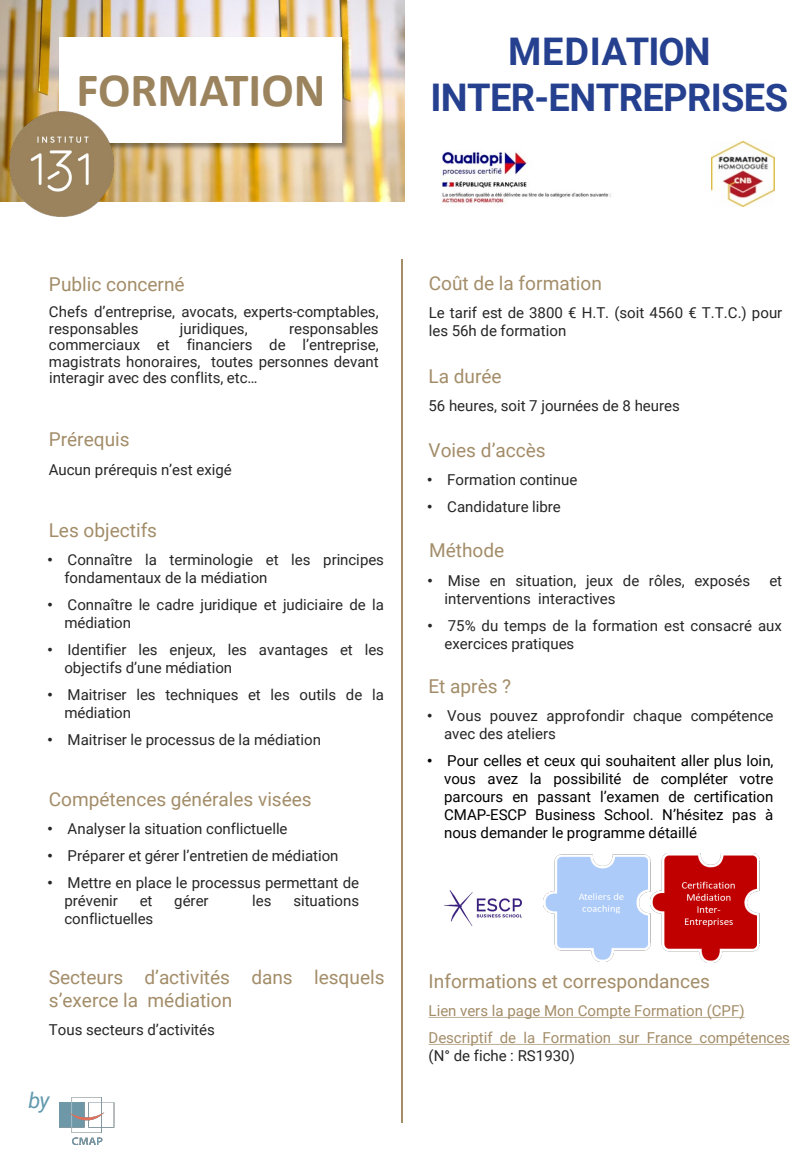
<style>
.page{position:relative;width:810px;height:1170px;background:#fff}
.page>*{position:absolute;margin:0;border:0;box-sizing:border-box;transform-origin:0 0}
.t1{font:700 48px "Calibri";color:#9b835e}
.t2{font:700 38.1px/45.8px "Roboto";letter-spacing:-.015em;color:#25408f;text-align:center}
.t3{font:italic 21.75px "Roboto";color:#6399ae}
.t4{font:19.05px/22.8px "Roboto";color:#a38d69}
.t5{font:15px/18px "Roboto";color:#262626}
.t6{font:15px/18px "Roboto";color:#000;text-align:justify}
.t7{font:15px/18px "Roboto";color:#a38d69}
.s1{font-family:"Arial"}
.s2{color:#262626}
</style>
<div class="page">
<img style="left:0;top:0;width:405px;height:202px">
<img style="left:57px;top:35px;width:294px;height:9px">
<img style="left:45px;top:44px;width:319px;height:113px">
<div style="left:60px;top:38px;width:282px;height:105px;background:#fff"></div>
<img style="left:9px;top:111px;width:106px;height:106px">
<svg style="left:429px;top:1017px;width:316px;height:1px"></svg>
<svg style="left:429px;top:1044px;width:361px;height:1px"></svg>
<hr style="left:401px;top:260px;width:2px;height:863px;background:#a38d69">
<img style="left:59px;top:1097px;width:56px;height:48px">
<img style="left:442px;top:151px;width:169px;height:52px">
<img style="left:711px;top:141px;width:64px;height:66px">
<img style="left:543px;top:854px;width:216px;height:109px">
<img style="left:445px;top:890px;width:77px;height:36px">
<h1 class="t1" style="left:77px;top:57px;width:250px">FORMATION</h1>
<h2 class="t2" style="left:430px;top:28px;width:359px">MEDIATION<br>INTER-ENTREPRISES</h2>
<p class="t4" style="left:49px;top:272px;width:137px">Public concerné</p>
<p class="t5" style="left:49px;top:303px;width:331px;line-height:16.5px">Chefs d’entreprise, avocats, experts-comptables, responsables</p>
<p class="t5" style="left:49px;top:320px;width:331px;line-height:16.5px;text-align:justify;text-indent:240px">responsables commerciaux et financiers de l’entreprise, magistrats honoraires, toutes personnes devant interagir avec des conflits, etc…</p>
<p class="t5" style="left:180px;top:319px;width:69px">juridiques,</p>
<p class="t4" style="left:49px;top:428px;width:83px">Prérequis</p>
<p class="t5" style="left:49px;top:460px;width:185px">Aucun prérequis n’est exigé</p>
<p class="t4" style="left:49px;top:518px;width:110px">Les objectifs</p>
<p class="t5" style="left:64px;top:550px;width:321px;text-indent:-17px"><span class="s1">•</span> Connaître la terminologie et les principes fondamentaux de la médiation</p>
<p class="t5" style="left:64px;top:595px;width:321px;text-indent:-17px"><span class="s1">•</span> Connaître le cadre juridique et judiciaire de la médiation</p>
<p class="t5" style="left:64px;top:640px;width:321px;text-indent:-17px"><span class="s1">•</span> Identifier les enjeux, les avantages et les objectifs d’une médiation</p>
<p class="t5" style="left:64px;top:685px;width:321px;text-indent:-17px"><span class="s1">•</span> Maitriser les techniques et les outils de la médiation</p>
<p class="t5" style="left:47px;top:730px;width:275px"><span class="s1">•</span> Maitriser le processus de la médiation</p>
<p class="t4" style="left:49px;top:787px;width:265px">Compétences générales visées</p>
<p class="t5" style="left:47px;top:819px;width:242px"><span class="s1">•</span> Analyser la situation conflictuelle</p>
<p class="t5" style="left:47px;top:846px;width:293px"><span class="s1">•</span> Préparer et gérer l’entretien de médiation</p>
<p class="t5" style="left:64px;top:873px;width:296px;text-indent:-17px"><span class="s1">•</span> Mettre en place le processus permettant de prévenir</p>
<p class="t5" style="left:140px;top:891px;width:14px">et</p>
<p class="t5" style="left:174px;top:891px;width:36px">gérer</p>
<p class="t5" style="left:252px;top:891px;width:21px">les</p>
<p class="t5" style="left:293px;top:891px;width:67px">situations</p>
<p class="t5" style="left:64px;top:909px;width:91px">conflictuelles</p>
<p class="t4" style="left:49px;top:966px;width:337px">Secteurs d’activités dans lesquels s’exerce la médiation</p>
<p class="t5" style="left:49px;top:1021px;width:167px">Tous secteurs d’activités</p>
<p class="t3" style="left:28px;top:1085px;width:23px">by</p>
<p class="t4" style="left:429px;top:271px;width:175px">Coût de la formation</p>
<p class="t5" style="left:429px;top:303px;width:355px">Le tarif est de 3800 € H.T. (soit 4560 € T.T.C.) pour les 56h de formation</p>
<p class="t4" style="left:428px;top:364px;width:75px">La durée</p>
<p class="t5" style="left:428px;top:396px;width:253px">56 heures, soit 7 journées de 8 heures</p>
<p class="t4" style="left:429px;top:438px;width:119px">Voies d’accès</p>
<p class="t5" style="left:427px;top:470px;width:152px"><span class="s1">•</span> Formation continue</p>
<p class="t5" style="left:427px;top:497px;width:135px"><span class="s1">•</span> Candidature libre</p>
<p class="t4" style="left:429px;top:539px;width:77px">Méthode</p>
<p class="t5" style="left:428px;top:571px;width:324px"><span class="s1">•</span> Mise en situation, jeux de rôles, exposés</p>
<p class="t5" style="left:769px;top:571px;width:14px">et</p>
<p class="t5" style="left:445px;top:589px;width:172px">interventions interactives</p>
<p class="t5" style="left:445px;top:616px;width:339px;text-indent:-17px"><span class="s1">•</span> 75% du temps de la formation est consacré aux exercices pratiques</p>
<p class="t4" style="left:428px;top:674px;width:84px">Et après ?</p>
<p class="t5" style="left:444px;top:706px;width:331px;text-indent:-17px"><span class="s1">•</span> Vous pouvez approfondir chaque compétence avec des ateliers</p>
<p class="t6" style="left:444px;top:751px;width:331px;text-indent:-17px"><span class="s1">•</span> Pour celles et ceux qui souhaitent aller plus loin, vous avez la possibilité de compléter votre parcours en passant l’examen de certification CMAP-ESCP Business School. N’hésitez pas à nous demander le programme détaillé</p>
<p class="t4" style="left:429px;top:969px;width:283px">Informations et correspondances</p>
<p class="t7" style="left:429px;top:1001px;width:318px">Lien vers la page Mon Compte Formation (CPF)</p>
<p class="t7" style="left:429px;top:1028px;width:363px">Descriptif de la Formation sur France compétences <span class="s2">(N° de fiche : RS1930)</span></p>
</div>
